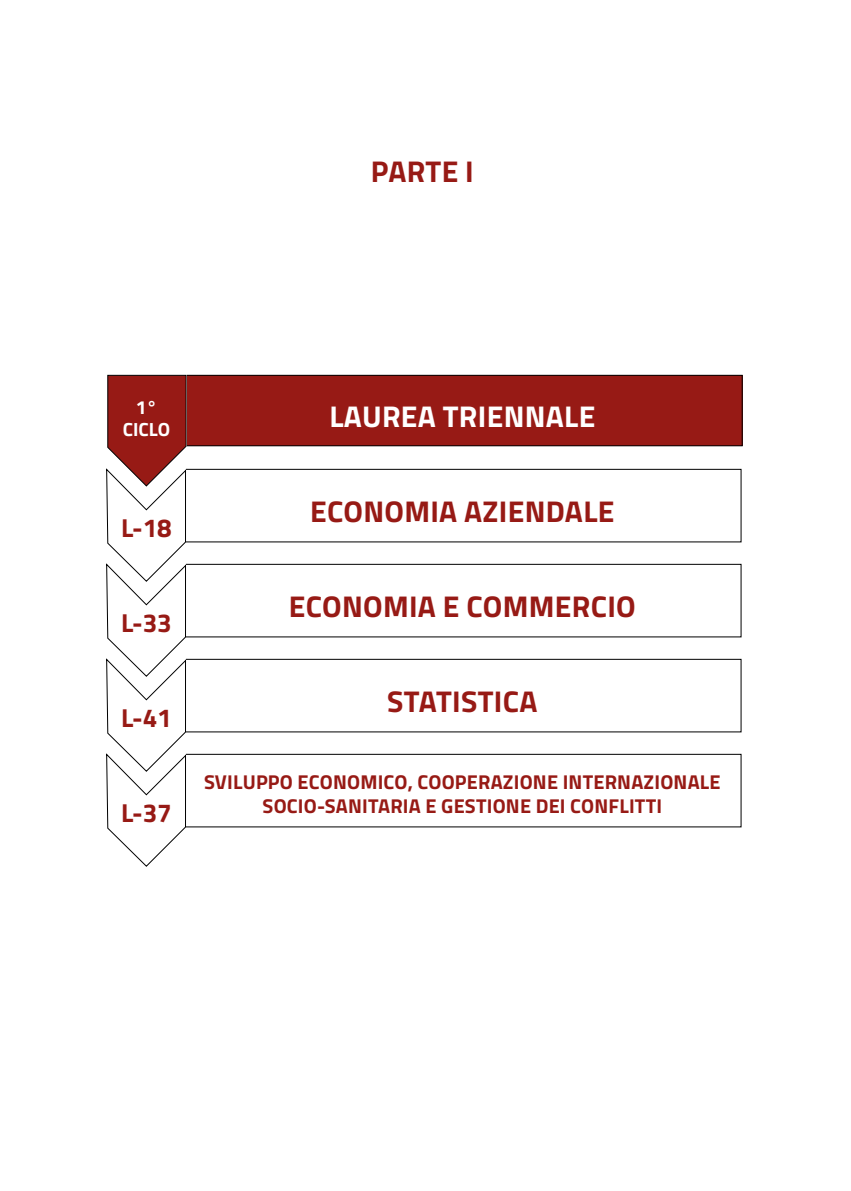
<style>
.page{position:relative;width:851px;height:1191px;background:#fff}
.page>*{position:absolute;margin:0;border:0;box-sizing:border-box;transform-origin:0 0}
.t1{font:700 30px "Titillium Web";letter-spacing:.01em;color:#971a15}
.t2{font:700 30px "Titillium Web";letter-spacing:.01em;color:#fff}
.t3{font:700 26px "Titillium Web";color:#971a15}
.t4{font:700 20px/24px "Titillium Web";letter-spacing:.01em;color:#971a15;text-align:center}
.t5{font:700 19px/22px "Titillium Web";color:#fff;text-align:center}
</style>
<div class="page">
<div style="left:187px;top:375px;width:555px;height:71px;background:#971a15"></div>
<div style="left:186px;top:375px;width:556px;height:71px;border:1px solid #000"></div>
<div style="left:185px;top:469px;width:556px;height:73px;border:1px solid #000"></div>
<div style="left:185px;top:564px;width:556px;height:73px;border:1px solid #000"></div>
<div style="left:185px;top:659px;width:556px;height:73px;border:1px solid #000"></div>
<svg style="left:106px;top:374px;width:81px;height:493px"></svg>
<div style="left:185px;top:754px;width:556px;height:73px;border:1px solid #000"></div>
<h1 class="t1" style="left:371px;top:149px;width:104px">PARTE I</h1>
<p class="t5" style="left:123px;top:395px;width:49px">1°<br>CICLO</p>
<h1 class="t2" style="left:329px;top:394px;width:267px">LAUREA TRIENNALE</h1>
<h2 class="t3" style="left:121px;top:508px;width:52px">L-18</h2>
<h2 class="t3" style="left:121px;top:603px;width:52px">L-33</h2>
<h2 class="t3" style="left:121px;top:698px;width:52px">L-41</h2>
<h2 class="t3" style="left:121px;top:793px;width:52px">L-37</h2>
<h1 class="t1" style="left:310px;top:489px;width:305px">ECONOMIA AZIENDALE</h1>
<h1 class="t1" style="left:289px;top:584px;width:348px">ECONOMIA E COMMERCIO</h1>
<h1 class="t1" style="left:387px;top:678px;width:152px">STATISTICA</h1>
<p class="t4" style="left:204px;top:769px;width:518px">SVILUPPO ECONOMICO, COOPERAZIONE INTERNAZIONALE<br>SOCIO-SANITARIA E GESTIONE DEI CONFLITTI</p>
</div>
